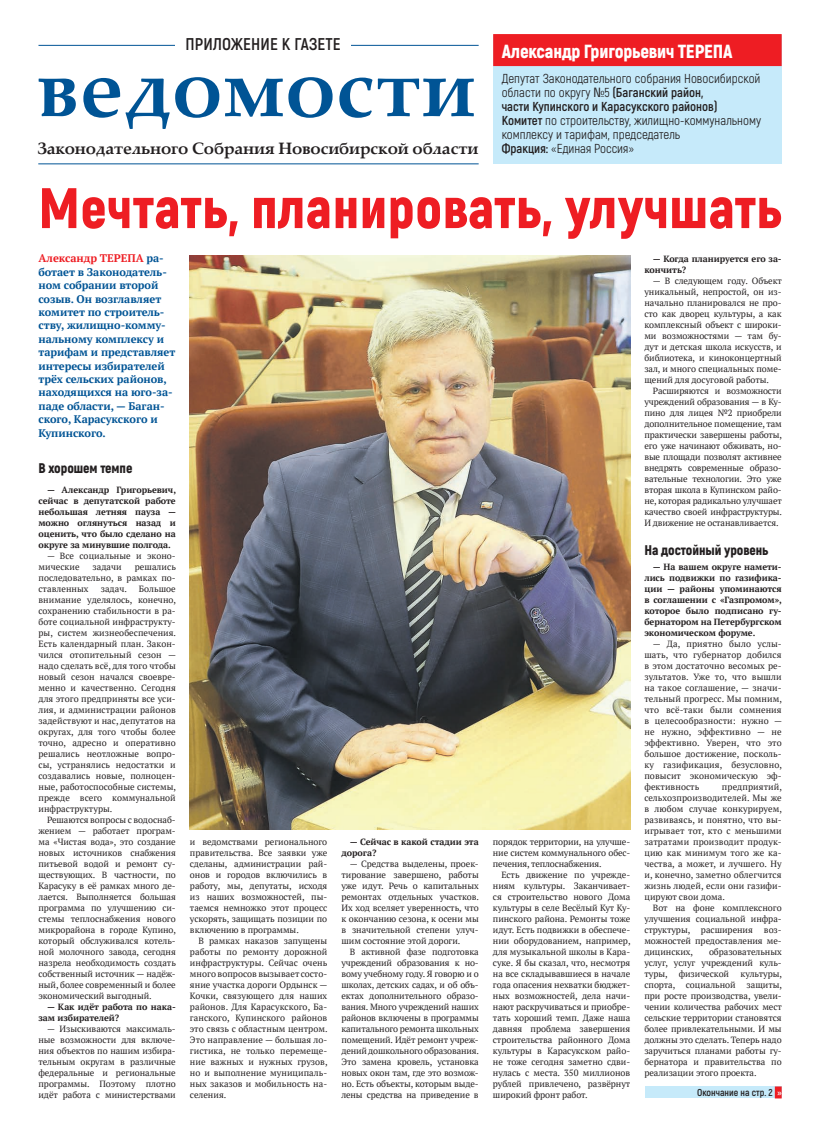
<style>
.page{position:relative;width:820px;height:1134px;background:#fff}
.page>*{position:absolute;margin:0;border:0;box-sizing:border-box;transform-origin:0 0}
.t1{font:700 81px "Palatino Linotype";letter-spacing:.01em;color:#005495}
.t2{font:900 57px "Akrobat";letter-spacing:.01em;color:#ee1d23}
.t3{font:900 19px "Akrobat";letter-spacing:-.01em;color:#fff}
.t4{font:700 17px "Akrobat";letter-spacing:.01em;color:#231f20}
.t5{font:700 16.5px "Palatino Linotype";letter-spacing:-.01em;color:#231f20}
.t6{font:900 14px "Akrobat";letter-spacing:-.005em;color:#231f20}
.t7{font:13px/14px "Akrobat";color:#231f20}
.t8{font:700 11px/13.4px "PT Serif";letter-spacing:-.005em;color:#005495}
.t9{font:700 10px "Akrobat";color:#231f20}
.t10{font:9px/11px "PT Serif";letter-spacing:-.005em;color:#231f20;text-align:justify}
.t11{font:700 9px/11px "PT Serif";letter-spacing:-.005em;color:#231f20}
.s1{font-family:"Helios Cond"}
.s2{font-weight:700}
.s3{color:#ee1d23}
.s4{color:#fff}
</style>
<div class="page">
<div style="left:644px;top:1086px;width:137px;height:12px;background:#c6eafa"></div>
<div style="left:774px;top:1086px;width:7px;height:12px;background:#ee1d23"></div>
<hr style="left:38px;top:45px;width:440px;height:1px;background:#005495">
<hr style="left:38px;top:163px;width:440px;height:1px;background:#005495">
<div style="left:175px;top:37px;width:176px;height:17px;background:#fff"></div>
<div style="left:493px;top:35px;width:288px;height:129px;background:#c6eafa"></div>
<div style="left:493px;top:34px;width:288px;height:32px;background:#ee1d23"></div>
<img style="left:190px;top:256px;width:439px;height:573px">
<h3 class="t4" style="left:185px;top:34px;width:156px">ПРИЛОЖЕНИЕ К ГАЗЕТЕ</h3>
<h3 class="t3" style="left:501px;top:39px;width:232px">Александр Григорьевич ТЕРЕПА</h3>
<p class="t7" style="left:501px;top:71px;width:261px">Депутат Законодательного собрания Новосибирской области по округу <span class="s1">№</span>5 <span class="s2">(Баганский район,<br>части Купинского и Карасукского районов)<br>Комитет</span> по строительству, жилищно-коммунальному комплексу и тарифам, председатель<br><span class="s2">Фракция:</span> «Единая Россия»</p>
<h1 class="t1" style="left:37px;top:31px;width:440px">ведомости</h1>
<h3 class="t5" style="left:37px;top:137px;width:442px">Законодательного Собрания Новосибирской области</h3>
<h2 class="t2" style="left:38px;top:171px;width:744px">Мечтать, планировать, улучшать</h2>
<p class="t8" style="left:38px;top:252px;width:138px"><span class="s3">Александр ТЕРЕПА</span> ра&shy;ботает в Законодатель&shy;ном собрании второй созыв. Он возглавляет комитет по строитель&shy;ству, жилищно-комму&shy;нальному комплексу и тарифам и представляет интересы избирателей трёх сельских районов, находящихся на юго-за&shy;паде области, — Баган&shy;ского, Карасукского и<br>Купинского.</p>
<h3 class="t6" style="left:38px;top:459px;width:95px">В хорошем темпе</h3>
<p class="t11" style="left:38px;top:485px;width:139px;text-align:justify;text-indent:9px">— Александр Григорьевич, сейчас в депутатской работе небольшая летняя пауза — можно оглянуться назад и оценить, что было сделано на округе за минувшие полгода.</p>
<p class="t10" style="left:38px;top:551px;width:139px;text-indent:9px">— Все социальные и эконо&shy;мические</p>
<p class="t11" style="left:644px;top:253px;width:139px;text-indent:9px">— Когда планируется его за&shy;кончить?</p>
<p class="t10" style="left:644px;top:275px;width:139px;text-indent:9px">— В следующем году. Объект уникальный, непростой, он из&shy;начально планировался не про&shy;сто как дворец культуры, а как комплексный объект с широки&shy;ми возможностями — там бу&shy;дут и детская школа искусств, и библиотека, и киноконцертный зал, и много специальных поме&shy;щений для досуговой работы.</p>
<p class="t10" style="left:644px;top:385px;width:139px;text-indent:9px">Расширяются и возможности учреждений образования — в Ку&shy;пино для лицея №2 приобрели дополнительное помещение, там практически завершены работы, его уже начинают обживать, но&shy;вые площади позволят активнее внедрять современные образо&shy;вательные технологии. Это уже вторая школа в Купинском райо&shy;не, которая радикально улучшает качество своей инфраструктуры.<br>И движение не останавливается.</p>
<h3 class="t6" style="left:644px;top:541px;width:125px">На достойный уровень</h3>
<p class="t11" style="left:644px;top:562px;width:139px;text-align:justify;text-indent:9px">— На вашем округе намети&shy;лись подвижки по газифика&shy;ции — районы упоминаются в соглашении с «Газпромом», которое было подписано гу&shy;бернатором на Петербургском экономическом форуме.</p>
<p class="t10" style="left:644px;top:639px;width:139px;text-indent:9px">— Да, приятно было услы&shy;шать, что губернатор добился в этом достаточно весомых ре&shy;зультатов. Уже то, что вышли на такое соглашение, — значи&shy;тельный прогресс. Мы помним, что всё-таки были сомнения в целесообразности: нужно — не нужно, эффективно — не эффективно. Уверен, что это большое достижение, посколь&shy;ку газификация, безусловно, повысит экономическую эф&shy;фективность</p>
<p class="t10" style="left:38px;top:562px;width:139px;text-indent:96px">решались последовательно, в рамках по&shy;ставленных</p>
<p class="t10" style="left:92px;top:562px;width:31px">задачи</p>
<p class="t10" style="left:38px;top:584px;width:139px;text-indent:100px">Большое внимание уделялось, конечно, сохранению стабильности в ра&shy;боте социальной инфраструкту&shy;ры, систем жизнеобеспечения.<br>Есть календарный план. Закон&shy;чился отопительный сезон — надо сделать всё, для того чтобы новый сезон начался своевре&shy;менно и качественно. Сегодня для этого предприняты все уси&shy;лия, и администрации районов задействуют и нас, депутатов на округах, для того чтобы более точно, адресно и оперативно решались неотложные вопро&shy;сы, устранялись недостатки и создавались новые, полноцен&shy;ные, работоспособные системы, прежде всего коммунальной инфраструктуры.</p>
<p class="t10" style="left:38px;top:815px;width:139px;text-indent:9px">Решаются вопросы с водоснаб&shy;жением — работает програм&shy;ма «Чистая вода», это создание новых источников снабжения питьевой водой и ремонт су&shy;ществующих. В частности, по Карасуку в её рамках много де&shy;лается. Выполняется большая программа по улучшению си&shy;стемы теплоснабжения нового микрорайона в городе Купино, который обслуживался котель&shy;ной молочного завода, сегодня назрела необходимость создать собственный источник — надёж&shy;ный, более современный и более экономический выгодный.</p>
<p class="t11" style="left:38px;top:1002px;width:139px;text-indent:9px">— Как идёт работа по нака&shy;зам избирателей?</p>
<p class="t10" style="left:38px;top:1024px;width:139px;text-indent:9px">— Изыскиваются максималь&shy;ные возможности для включе&shy;ния объектов по нашим избира&shy;тельным округам в различные федеральные и региональные программы. Поэтому плотно идёт работа с министерствами</p>
<p class="t10" style="left:101px;top:584px;width:28px">задач.</p>
<p class="t10" style="left:644px;top:782px;width:139px;text-indent:78px">предприятий, сельхозпроизводителей. Мы же в любом случае конкурируем, развиваясь, и понятно, что вы&shy;игрывает тот, кто с меньшими затратами производит продук&shy;цию как минимум того же ка&shy;чества, а может, и лучшего. Ну и, конечно, заметно облегчится жизнь людей, если они газифи&shy;цируют свои дома.</p>
<p class="t10" style="left:644px;top:903px;width:139px;text-indent:9px">Вот на фоне комплексного улучшения социальной инфра&shy;структуры, расширения воз&shy;можностей предоставления ме&shy;дицинских,</p>
<p class="t11" style="left:341px;top:836px;width:139px;text-indent:9px">— Сейчас в какой стадии эта дорога?</p>
<p class="t10" style="left:341px;top:858px;width:139px;text-indent:9px">— Средства выделены, проек&shy;тирование завершено, работы уже идут. Речь о капитальных ремонтах отдельных участков.<br>Их ход вселяет уверенность, что к окончанию сезона, к осени мы в значительной степени улуч&shy;шим состояние этой дороги.</p>
<p class="t10" style="left:341px;top:946px;width:139px;text-indent:9px">В активной фазе подготовка учреждений образования к но&shy;вому учебному году. Я говорю и о школах, детских садах, и об объ&shy;ектах дополнительного образо&shy;вания. Много учреждений наших районов включены в программы капитального ремонта школьных помещений. Идёт ремонт учреж&shy;дений дошкольного образования.<br>Это замена кровель, установка новых окон там, где это возмож&shy;но. Есть объекты, которым выде&shy;лены средства на приведение в</p>
<p class="t10" style="left:492px;top:836px;width:139px">порядок территории, на улучше&shy;ние систем коммунального обес&shy;печения, теплоснабжения.</p>
<p class="t10" style="left:492px;top:869px;width:139px;text-indent:9px">Есть движение по учрежде&shy;ниям культуры. Заканчивает&shy;ся строительство нового Дома культуры в селе Весёлый Кут Ку&shy;пинского района. Ремонты тоже идут. Есть подвижки в обеспече&shy;нии оборудованием, например, для музыкальной школы в Кара&shy;суке. Я бы сказал, что, несмотря на все складывавшиеся в начале года опасения нехватки бюджет&shy;ных возможностей, дела начи&shy;нают раскручиваться и приобре&shy;тать хороший темп. Даже наша давняя проблема завершения строительства районного Дома культуры в Карасукском райо&shy;не тоже сегодня заметно сдви&shy;нулась с места. 350 миллионов рублей привлечено, развёрнут широкий фронт работ.</p>
<p class="t10" style="left:190px;top:837px;width:139px">и ведомствами регионального правительства. Все заявки уже сделаны, администрации рай&shy;онов и городов включились в работу, мы, депутаты, исходя из наших возможностей, пы&shy;таемся немножко этот процесс ускорять, защищать позиции по включению в программы.</p>
<p class="t10" style="left:190px;top:936px;width:139px;text-indent:9px">В рамках наказов запущены работы по ремонту дорожной инфраструктуры. Сейчас очень много вопросов вызывает состо&shy;яние участка дороги Ордынск — Кочки, связующего для наших районов. Для Карасукского, Ба&shy;ганского, Купинского районов это связь с областным центром.<br>Это направление — большая ло&shy;гистика, не только перемеще&shy;ние важных и нужных грузов, но и выполнение муниципаль&shy;ных заказов и мобильность на&shy;селения.</p>
<p class="t10" style="left:644px;top:947px;width:139px;text-indent:65px">образовательных услуг, услуг учреждений куль&shy;туры, физической</p>
<p class="t10" style="left:644px;top:969px;width:139px;text-indent:96px">культуры, спорта, социальной защиты, при росте производства, увели&shy;чении количества рабочих мест сельские территории становятся более привлекательными. И мы должны это сделать. Теперь надо заручиться планами работы гу&shy;бернатора и правительства по реализации этого проекта.</p>
<p class="t9" style="left:696px;top:1086px;width:86px">Окончание на стр. 2 <span class="s4">»</span></p>
</div>
